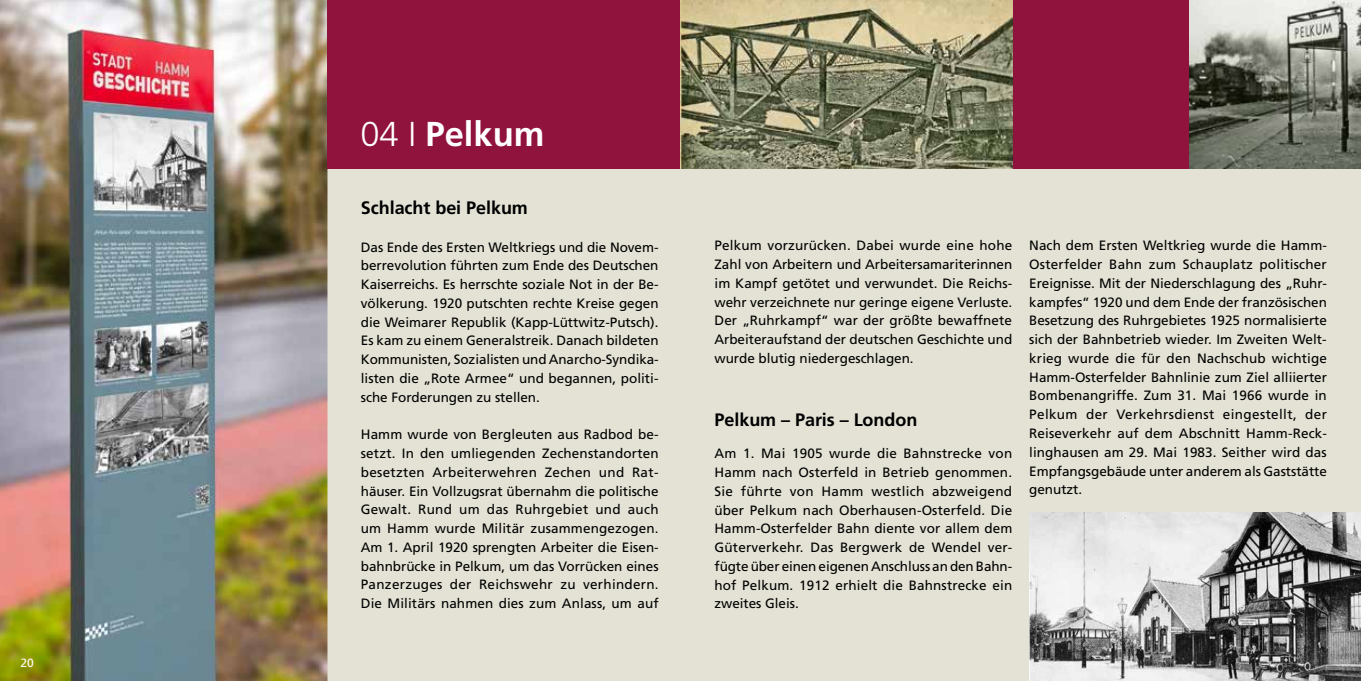
<style>
.page{position:relative;width:1361px;height:681px;background:#fff}
.page>*{position:absolute;margin:0;border:0;box-sizing:border-box;transform-origin:0 0}
.t1{font:700 34.5px "Frutiger";color:#fff}
.t2{font:700 18px "Frutiger";letter-spacing:-.005em;color:#000}
.t3{font:13.5px/18.8px "Frutiger";letter-spacing:-.005em;color:#000;text-align:justify}
.t4{font:12px "Frutiger";color:#fff}
.s1{font-weight:300}
</style>
<div class="page">
<div style="left:327px;top:0;width:1034px;height:680px;background:#e3e2d5"></div>
<img style="left:0;top:0;width:327px;height:680px">
<div style="left:327px;top:0;width:1034px;height:169px;background:#90133d"></div>
<img style="left:1189px;top:0;width:172px;height:169px">
<img style="left:681px;top:0;width:331px;height:169px">
<img style="left:1029px;top:512px;width:332px;height:168px">
<p class="t4" style="left:21px;top:655px;width:15px">20</p>
<h1 class="t1" style="left:360px;top:114px;width:186px"><span class="s1">04 I</span> Pelkum</h1>
<h2 class="t2" style="left:361px;top:197px;width:169px">Schlacht bei Pelkum</h2>
<p class="t3" style="left:361px;top:237px;width:299px">Das Ende des Ersten Weltkriegs und die Novem&shy;berrevolution führten zum Ende des Deutschen Kaiserreichs. Es herrschte soziale Not in der Be&shy;völkerung. 1920 putschten rechte Kreise gegen die Weimarer Republik (Kapp-Lüttwitz-Putsch).<br>Es kam zu einem Generalstreik. Danach bildeten Kommunisten, Sozialisten und Anarcho-Syndika&shy;listen die „Rote Armee“ und begannen, politi&shy;sche Forderungen zu stellen.</p>
<p class="t3" style="left:361px;top:425px;width:299px">Hamm wurde von Bergleuten aus Radbod be&shy;setzt. In den umliegenden Zechenstandorten besetzten Arbeiterwehren Zechen und Rat&shy;häuser. Ein Vollzugsrat übernahm die politische Gewalt. Rund um das Ruhrgebiet und auch um Hamm wurde Militär zusammengezogen.<br>Am 1. April 1920 sprengten Arbeiter die Eisen&shy;bahnbrücke in Pelkum, um das Vorrücken eines Panzerzuges der Reichswehr zu verhindern.<br>Die Militärs nahmen dies zum Anlass, um auf</p>
<p class="t3" style="left:714px;top:236px;width:299px">Pelkum vorzurücken. Dabei wurde eine hohe Zahl von Arbeitern und Arbeitersamariterinnen im Kampf getötet und verwundet. Die Reichs&shy;wehr verzeichnete nur geringe eigene Verluste.<br>Der „Ruhrkampf“ war der größte bewaffnete Arbeiteraufstand der deutschen Geschichte und wurde blutig niedergeschlagen.</p>
<h2 class="t2" style="left:714px;top:409px;width:204px">Pelkum – Paris – London</h2>
<p class="t3" style="left:714px;top:444px;width:299px">Am 1. Mai 1905 wurde die Bahnstrecke von Hamm nach Osterfeld in Betrieb genommen.<br>Sie führte von Hamm westlich abzweigend über Pelkum nach Oberhausen-Osterfeld. Die Hamm-Osterfelder Bahn diente vor allem dem Güterverkehr. Das Bergwerk de Wendel ver&shy;fügte über einen eigenen Anschluss an den Bahn&shy;hof Pelkum. 1912 erhielt die Bahnstrecke ein zweites Gleis.</p>
<p class="t3" style="left:1029px;top:236px;width:299px">Nach dem Ersten Weltkrieg wurde die Hamm-Osterfelder Bahn zum Schauplatz politischer Ereignisse. Mit der Niederschlagung des „Ruhr&shy;kampfes“ 1920 und dem Ende der französischen Besetzung des Ruhrgebietes 1925 normalisierte sich der Bahnbetrieb wieder. Im Zweiten Welt&shy;krieg wurde die für den Nachschub wichtige Hamm-Osterfelder Bahnlinie zum Ziel alliierter Bombenangriffe. Zum 31. Mai 1966 wurde in Pelkum der Verkehrsdienst eingestellt, der Reiseverkehr auf dem Abschnitt Hamm-Reck&shy;linghausen am 29. Mai 1983. Seither wird das Empfangsgebäude unter anderem als Gaststätte genutzt.</p>
</div>
